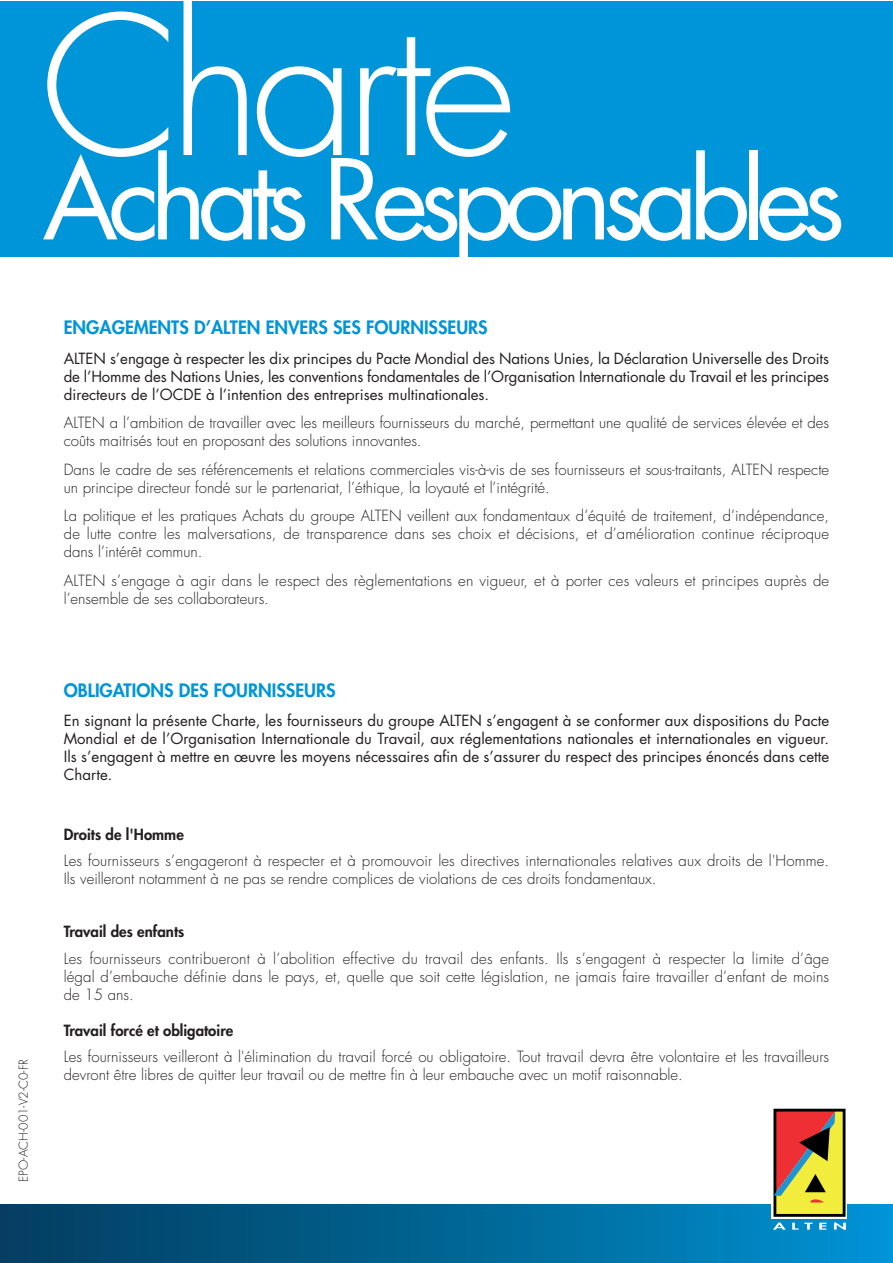
<style>
.page{position:relative;width:893px;height:1263px;background:#fff}
.page>*{position:absolute;margin:0;border:0;box-sizing:border-box;transform-origin:0 0}
.t1{font:300 187.95px "Futura Std";letter-spacing:-.055em;color:#fff}
.t2{font:108px "Futura Std";letter-spacing:-.09em;color:#fff}
.t3{font:800 18px "Futura Std";color:#0095d9}
.t4{font:300 15px/18px "Futura Std";color:#231f20}
.t5{font:15px/18px "Futura Std";color:#231f20;text-align:justify}
.t6{font:800 15px "Futura Std";color:#231f20}
.t7{font:300 12px "Futura Std";color:#231f20}
</style>
<div class="page">
<div style="left:0;top:1px;width:893px;height:255px;background:#0095d9"></div>
<div style="left:0;top:1205px;width:893px;height:58px;background:linear-gradient(to right,#033b5c,#0091d1)"></div>
<svg style="left:772px;top:1108px;width:75px;height:122px;background:#aa884f"></svg>
<h1 class="t1" style="left:41px;top:0;width:477px">Charte</h1>
<h2 class="t2" style="left:43px;top:150px;width:804px">Achats Responsables</h2>
<p class="t3" style="left:64px;top:318px;width:425px">ENGAGEMENTS D’ALTEN ENVERS SES FOURNISSEURS</p>
<p class="t5" style="left:64px;top:350px;width:767px">ALTEN s’engage à respecter les dix principes du Pacte Mondial des Nations Unies, la Déclaration Universelle des Droits de l’Homme des Nations Unies, les conventions fondamentales de l’Organisation Internationale du Travail et les principes directeurs de l’OCDE à l’intention des entreprises multinationales.</p>
<p class="t4" style="left:64px;top:415px;width:767px">ALTEN a l’ambition de travailler avec les meilleurs fournisseurs du marché, permettant une qualité de services élevée et des coûts maitrisés tout en proposant des solutions innovantes.</p>
<p class="t4" style="left:64px;top:462px;width:767px">Dans le cadre de ses référencements et relations commerciales vis-à-vis de ses fournisseurs et sous-traitants, ALTEN respecte un principe directeur fondé sur le partenariat, l’éthique, la loyauté et l’intégrité.</p>
<p class="t4" style="left:64px;top:508px;width:767px;text-align:justify">La politique et les pratiques Achats du groupe ALTEN veillent aux fondamentaux d’équité de traitement, d’indépendance, de lutte contre les malversations, de transparence dans ses choix et décisions, et d’amélioration continue réciproque dans l’intérêt commun.</p>
<p class="t4" style="left:64px;top:573px;width:767px">ALTEN s’engage à agir dans le respect des règlementations en vigueur, et à porter ces valeurs et principes auprès de l’ensemble de ses collaborateurs.</p>
<p class="t7" style="left:18px;top:1181px;width:124px;rotate:-90deg">EPO-ACH-001-V2-C0-FR</p>
<p class="t3" style="left:64px;top:681px;width:273px">OBLIGATIONS DES FOURNISSEURS</p>
<p class="t5" style="left:64px;top:713px;width:767px">En signant la présente Charte, les fournisseurs du groupe ALTEN s’engagent à se conformer aux dispositions du Pacte Mondial et de l’Organisation Internationale du Travail, aux réglementations nationales et internationales en vigueur.<br>Ils s’engagent à mettre en œuvre les moyens nécessaires afin de s’assurer du respect des principes énoncés dans cette Charte.</p>
<p class="t6" style="left:64px;top:827px;width:122px">Droits de l'Homme</p>
<p class="t4" style="left:64px;top:853px;width:767px">Les fournisseurs s’engageront à respecter et à promouvoir les directives internationales relatives aux droits de l'Homme.<br>Ils veilleront notamment à ne pas se rendre complices de violations de ces droits fondamentaux.</p>
<p class="t6" style="left:64px;top:924px;width:122px">Travail des enfants</p>
<p class="t4" style="left:64px;top:950px;width:767px;text-align:justify">Les fournisseurs contribueront à l’abolition effective du travail des enfants. Ils s’engagent à respecter la limite d’âge légal d’embauche définie dans le pays, et, quelle que soit cette législation, ne jamais faire travailler d’enfant de moins de 15 ans.</p>
<p class="t6" style="left:64px;top:1023px;width:171px">Travail forcé et obligatoire</p>
<p class="t4" style="left:64px;top:1049px;width:767px">Les fournisseurs veilleront à l'élimination du travail forcé ou obligatoire. Tout travail devra être volontaire et les travailleurs devront être libres de quitter leur travail ou de mettre fin à leur embauche avec un motif raisonnable.</p>
</div>
